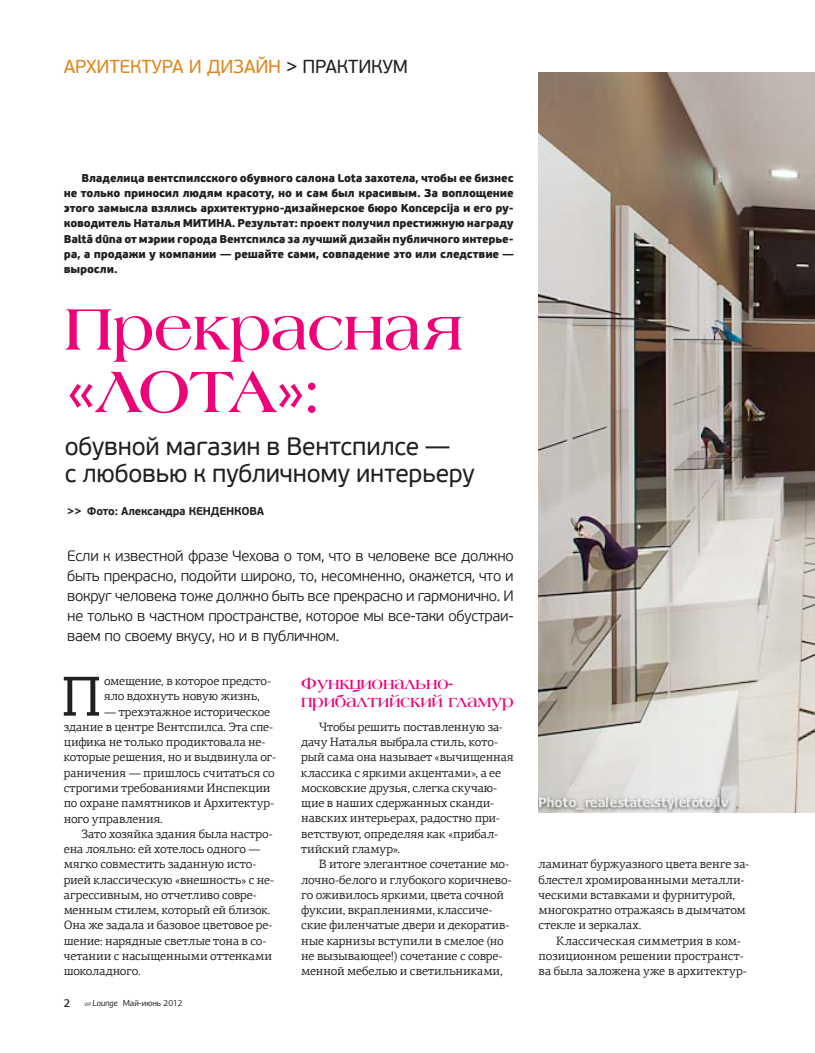
<style>
.page{position:relative;width:815px;height:1053px;background:#fff}
.page>*{position:absolute;margin:0;border:0;box-sizing:border-box;transform-origin:0 0}
.t1{font:700 62.5px/62.5px "Laguna C";letter-spacing:-.015em;color:#ed0277}
.t2{font:56.62px "PF Agora Slab Pro";color:#231f20}
.t3{font:25px/27.5px "PF Beau Sans Pro";letter-spacing:-.01em;color:#231f20}
.t4{font:18.75px "PF Beau Sans Pro";letter-spacing:-.01em;color:#df8619}
.t5{font:18.75px "PF Beau Sans Pro";color:#231f20}
.t6{font:700 17.5px/17.5px "Laguna C";letter-spacing:-.015em;color:#ed0277}
.t7{font:300 15px/20px "PF Beau Sans Pro";letter-spacing:-.02em;color:#231f20;text-align:justify}
.t8{font:12.12px/15.2px "PF Agora Serif Pro";letter-spacing:-.005em;color:#231f20}
.t9{font:500 11.62px "PF Agora Sans Pro";color:#231f20}
.t10{font:900 11.25px/15.2px "PF Beau Sans Pro";letter-spacing:-.015em;color:#231f20;text-align:justify}
.t11{font:700 11.25px "PF Beau Sans Pro";letter-spacing:-.02em;color:#231f20}
.t12{font:8.75px "PF Agora Sans Pro";letter-spacing:-.01em;color:#231f20}
.s1{color:#231f20}
.s2{font-style:italic;font-size:5px}
.s3{font-style:italic}
</style>
<div class="page">
<img style="left:538px;top:73px;width:277px;height:739px">
<h3 class="t4" style="left:64px;top:55px;width:264px">АРХИТЕКТУРА и ДИЗАЙН <span class="s1">&gt; практику</span></h3>
<h3 class="t5" style="left:393px;top:55px;width:17px">м</h3>
<p class="t10" style="left:64px;top:170px;width:451px;text-indent:18px">Владелица вентспилсского обувного салона Lota захотела, чтобы ее бизнес не только приносил людям красоту, но и сам был красивым. За воплощение этого замысла взялись архитектурно-дизайнерское бюро Koncepcija и его ру&shy;ководитель Наталья МИТИНА. Результат: проект получил престижную награду Baltā dūna от мэрии города Вентспилса за лучший дизайн публичного интерье&shy;ра, а продажи у компании — решайте сами, совпадение это или следствие — выросли.</p>
<h1 class="t1" style="left:64px;top:295px;width:400px">Прекрасная «Лота»:</h1>
<h3 class="t3" style="left:65px;top:432px;width:411px">обувной магазин в Вентспилсе —<br>с любовью к публичному интерьеру</h3>
<p class="t11" style="left:67px;top:504px;width:198px">&gt;&gt;&gt; Фото: Александра КЕНДЕНКОВА</p>
<p class="t7" style="left:67px;top:546px;width:448px">Если к известной фразе Чехова о том, что в человеке все должно быть прекрасно, подойти широко, то, несомненно, окажется, что и вокруг человека тоже должно быть все прекрасно и гармонично. И не только в частном пространстве, которое мы все-таки обустраи&shy;ваем по своему вкусу, но и в публичном.</p>
<h2 class="t2" style="left:61px;top:661px;width:41px">П</h2>
<p class="t8" style="left:104px;top:673px;width:169px">омещение, в которое предсто&shy;яло вдохнуть новую жизнь,</p>
<p class="t8" style="left:64px;top:704px;width:214px;text-indent:40px">— трехэтажное историческое здание в центре Вентспилса. Эта спе&shy;цифика не только продиктовала не&shy;которые решения, но и выдвинула ог&shy;раничения — пришлось считаться со строгими требованиями Инспекции по охране памятников и Архитектур&shy;ного управления.</p>
<p class="t8" style="left:64px;top:826px;width:212px;text-indent:18px">Зато хозяйка здания была настро&shy;ена лояльно: ей хотелось одного — мягко совместить заданную исто&shy;рией классическую «внешность» с не&shy;агрессивным, но отчетливо совре&shy;менным стилем, который ей близок.<br>Она же задала и базовое цветовое ре&shy;шение: нарядные светлые тона в со&shy;четании с насыщенными оттенками шоколадного.</p>
<p class="t9" style="left:64px;top:995px;width:8px">2</p>
<p class="t12" style="left:85px;top:997px;width:100px"><span class="s2">VIP</span> <span class="s3">Lounge</span> Май-июнь 2012</p>
<h3 class="t6" style="left:301px;top:674px;width:214px">Функционально&shy;прибалтийский гламур</h3>
<p class="t8" style="left:301px;top:719px;width:214px;text-indent:18px">Чтобы решить поставленную за&shy;дачу Наталья выбрала стиль, кото&shy;рый сама она называет «вычищенная классика с яркими акцентами», а ее московские друзья, слегка скучаю&shy;щие в наших сдержанных сканди&shy;навских интерьерах, радостно при&shy;ветствуют, определяя как «прибал&shy;тийский гламур».</p>
<p class="t8" style="left:301px;top:856px;width:212px;text-indent:18px">В итоге элегантное сочетание мо&shy;лочно-белого и глубокого коричнево&shy;го оживилось яркими, цвета сочной фуксии, вкраплениями, классиче&shy;ские филенчатые двери и декоратив&shy;ные карнизы вступили в смелое (но не вызывающее!) сочетание с совре&shy;менной мебелью и светильниками,</p>
<p class="t8" style="left:539px;top:856px;width:212px">ламинат буржуазного цвета венге за&shy;блестел хромированными металли&shy;ческими вставками и фурнитурой, многократно отражаясь в дымчатом стекле и зеркалах.</p>
<p class="t8" style="left:539px;top:932px;width:210px;text-indent:18px">Классическая симметрия в ком&shy;позиционном решении пространст&shy;ва была заложена уже в архитектур-</p>
</div>
